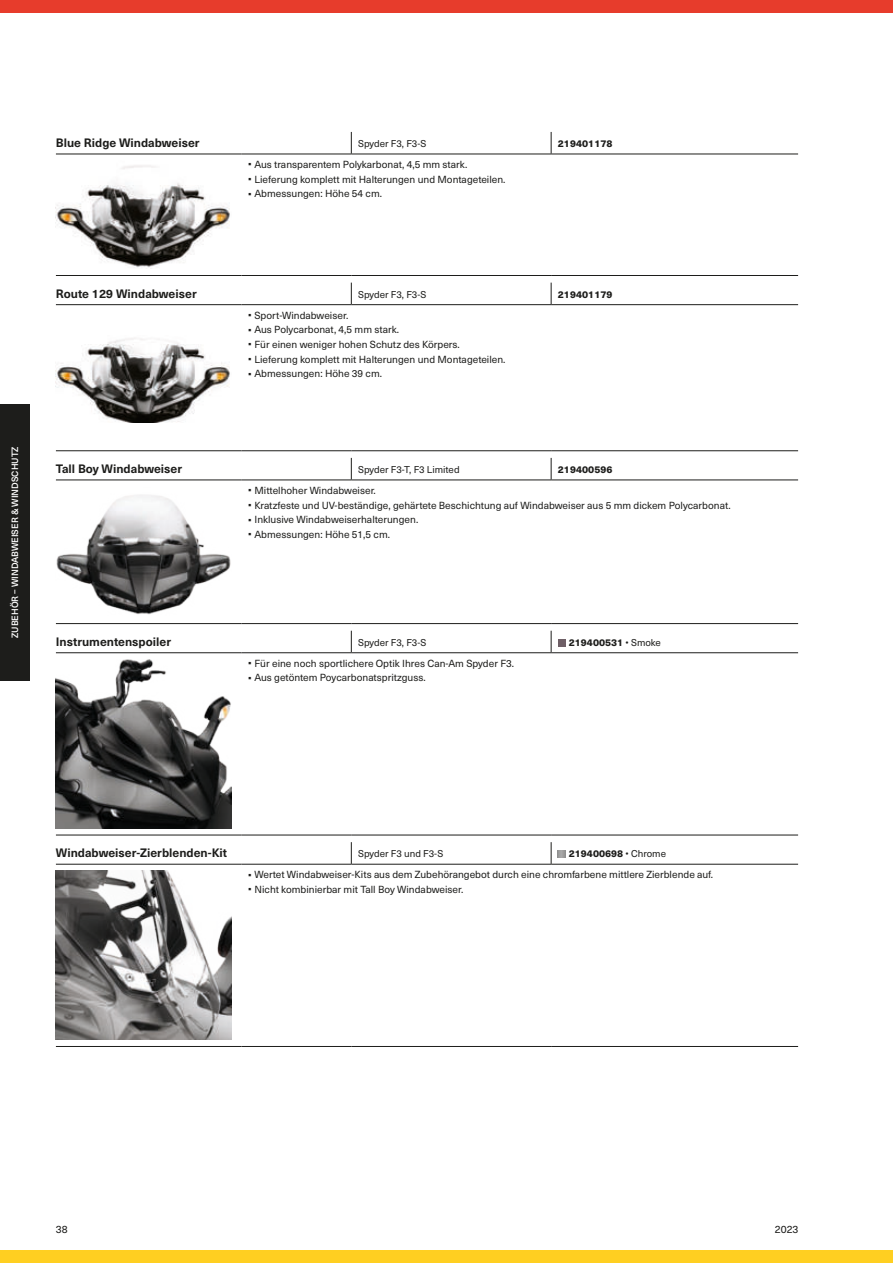
<style>
.page{position:relative;width:893px;height:1263px;background:#fff}
.page>*{position:absolute;margin:0;border:0;box-sizing:border-box;transform-origin:0 0}
.t1{font:700 12px "Neue Haas Unica W1 G";color:#1d1d1b}
.t2{font:10.5px "Neue Haas Unica W1 G";color:#1d1d1b}
.t3{font:10.2px/14.7px "Neue Haas Unica W1 G";color:#1d1d1b}
.t4{font:9.75px "Neue Haas Unica W1 G";color:#1d1d1b}
.t5{font:800 9.75px "Neue Haas Unica W1 G";color:#1d1d1b}
.t6{font:500 9px "Neue Haas Unica W1 G";color:#fff}
.s1{font-weight:800;font-size:12.75px}
.s2{font-weight:400}
</style>
<div class="page">
<div style="left:0;top:404px;width:30px;height:276px;background:#1d1d1b"></div>
<svg style="left:351px;top:283px;width:1px;height:21px"></svg>
<hr style="left:351px;top:304px;width:200px;height:1px;background:#1d1d1b">
<hr style="left:551px;top:304px;width:247px;height:1px;background:#1d1d1b">
<hr style="left:56px;top:304px;width:186px;height:1px;background:#1d1d1b">
<hr style="left:242px;top:304px;width:109px;height:1px;background:#1d1d1b">
<hr style="left:56px;top:450px;width:186px;height:1px;background:#1d1d1b">
<svg style="left:551px;top:283px;width:1px;height:21px"></svg>
<hr style="left:242px;top:450px;width:109px;height:1px;background:#1d1d1b">
<hr style="left:351px;top:450px;width:200px;height:1px;background:#1d1d1b">
<hr style="left:551px;top:450px;width:247px;height:1px;background:#1d1d1b">
<img style="left:56px;top:338px;width:174px;height:84px">
<svg style="left:351px;top:458px;width:1px;height:22px"></svg>
<hr style="left:351px;top:480px;width:200px;height:1px;background:#1d1d1b">
<hr style="left:551px;top:480px;width:247px;height:1px;background:#1d1d1b">
<hr style="left:56px;top:480px;width:186px;height:1px;background:#1d1d1b">
<hr style="left:242px;top:480px;width:109px;height:1px;background:#1d1d1b">
<hr style="left:56px;top:623px;width:186px;height:1px;background:#1d1d1b">
<svg style="left:551px;top:458px;width:1px;height:22px"></svg>
<hr style="left:242px;top:623px;width:109px;height:1px;background:#1d1d1b">
<hr style="left:351px;top:623px;width:200px;height:1px;background:#1d1d1b">
<hr style="left:551px;top:623px;width:247px;height:1px;background:#1d1d1b">
<img style="left:56px;top:495px;width:175px;height:120px">
<svg style="left:351px;top:631px;width:1px;height:21px"></svg>
<hr style="left:351px;top:652px;width:200px;height:1px;background:#1d1d1b">
<hr style="left:551px;top:652px;width:247px;height:1px;background:#1d1d1b">
<hr style="left:56px;top:652px;width:186px;height:1px;background:#1d1d1b">
<hr style="left:242px;top:652px;width:109px;height:1px;background:#1d1d1b">
<hr style="left:56px;top:835px;width:186px;height:1px;background:#1d1d1b">
<svg style="left:551px;top:631px;width:1px;height:21px"></svg>
<hr style="left:242px;top:835px;width:109px;height:1px;background:#1d1d1b">
<hr style="left:351px;top:835px;width:200px;height:1px;background:#1d1d1b">
<hr style="left:551px;top:835px;width:247px;height:1px;background:#1d1d1b">
<div style="left:558px;top:639px;width:7px;height:7px;background:#6e5f66"></div>
<img style="left:56px;top:659px;width:175px;height:169px">
<svg style="left:351px;top:842px;width:1px;height:22px"></svg>
<hr style="left:351px;top:864px;width:200px;height:1px;background:#1d1d1b">
<hr style="left:551px;top:864px;width:247px;height:1px;background:#1d1d1b">
<hr style="left:56px;top:864px;width:186px;height:1px;background:#1d1d1b">
<hr style="left:242px;top:864px;width:109px;height:1px;background:#1d1d1b">
<hr style="left:56px;top:1046px;width:186px;height:1px;background:#1d1d1b">
<svg style="left:551px;top:842px;width:1px;height:22px"></svg>
<hr style="left:242px;top:1046px;width:109px;height:1px;background:#1d1d1b">
<hr style="left:351px;top:1046px;width:200px;height:1px;background:#1d1d1b">
<hr style="left:551px;top:1046px;width:247px;height:1px;background:#1d1d1b">
<div style="left:558px;top:850px;width:7px;height:8px;background:#a3a2a2"></div>
<img style="left:56px;top:871px;width:175px;height:169px">
<svg style="left:351px;top:132px;width:1px;height:22px"></svg>
<hr style="left:351px;top:154px;width:200px;height:1px;background:#1d1d1b">
<hr style="left:551px;top:154px;width:247px;height:1px;background:#1d1d1b">
<hr style="left:56px;top:154px;width:186px;height:1px;background:#1d1d1b">
<hr style="left:242px;top:154px;width:109px;height:1px;background:#1d1d1b">
<hr style="left:56px;top:275px;width:186px;height:1px;background:#1d1d1b">
<svg style="left:551px;top:132px;width:1px;height:22px"></svg>
<hr style="left:242px;top:275px;width:109px;height:1px;background:#1d1d1b">
<hr style="left:351px;top:275px;width:200px;height:1px;background:#1d1d1b">
<hr style="left:551px;top:275px;width:247px;height:1px;background:#1d1d1b">
<img style="left:56px;top:165px;width:174px;height:104px">
<div style="left:0;top:1250px;width:893px;height:13px;background:#ffcf21"></div>
<div style="left:0;top:0;width:893px;height:13px;background:#e73c2c"></div>
<p class="t6" style="left:10px;top:638px;width:193px;rotate:-90deg">ZUBEHÖR – WINDABWEISER &amp; WINDSCHUTZ</p>
<p class="t1" style="left:56px;top:137px;width:145px">Blue Ridge Windabweiser</p>
<p class="t4" style="left:358px;top:138px;width:70px">Spyder F3, F3-S</p>
<p class="t5" style="left:558px;top:140px;width:56px">219401178</p>
<p class="t3" style="left:248px;top:157px;width:259px"><span class="s1">·</span> Aus transparentem Polykarbonat, 4,5 mm stark.<br><span class="s1">·</span> Lieferung komplett mit Halterungen und Montageteilen. <span class="s1">·</span> Abmessungen: Höhe 54 cm.</p>
<p class="t1" style="left:56px;top:287px;width:142px">Route 129 Windabweiser</p>
<p class="t4" style="left:358px;top:289px;width:70px">Spyder F3, F3-S</p>
<p class="t5" style="left:558px;top:290px;width:56px">219401179</p>
<p class="t3" style="left:248px;top:308px;width:259px"><span class="s1">·</span> Sport-Windabweiser.<br><span class="s1">·</span> Aus Polycarbonat, 4,5 mm stark.<br><span class="s1">·</span> Für einen weniger hohen Schutz des Körpers.<br><span class="s1">·</span> Lieferung komplett mit Halterungen und Montageteilen. <span class="s1">·</span> Abmessungen: Höhe 39 cm.</p>
<p class="t1" style="left:56px;top:462px;width:128px">Tall Boy Windabweiser</p>
<p class="t4" style="left:358px;top:464px;width:103px">Spyder F3-T, F3 Limited</p>
<p class="t5" style="left:558px;top:466px;width:56px">219400596</p>
<p class="t3" style="left:248px;top:483px;width:484px"><span class="s1">·</span> Mittelhoher Windabweiser.<br><span class="s1">·</span> Kratzfeste und UV-beständige, gehärtete Beschichtung auf Windabweiser aus 5 mm dickem Polycarbonat. <span class="s1">·</span> Inklusive Windabweiserhalterungen.<br><span class="s1">·</span> Abmessungen: Höhe 51,5 cm.</p>
<p class="t1" style="left:56px;top:635px;width:117px">Instrumentenspoiler</p>
<p class="t4" style="left:358px;top:637px;width:70px">Spyder F3, F3-S</p>
<p class="t5" style="left:569px;top:638px;width:94px">219400531 <span class="s2">• Smoke</span></p>
<p class="t3" style="left:248px;top:656px;width:267px"><span class="s1">·</span> Für eine noch sportlichere Optik Ihres Can-Am Spyder F3. <span class="s1">·</span> Aus getöntem Poycarbonatspritzguss.</p>
<p class="t1" style="left:56px;top:847px;width:173px">Windabweiser-Zierblenden-Kit</p>
<p class="t4" style="left:358px;top:849px;width:87px">Spyder F3 und F3-S</p>
<p class="t5" style="left:569px;top:850px;width:99px">219400698 <span class="s2">• Chrome</span></p>
<p class="t3" style="left:248px;top:867px;width:466px"><span class="s1">·</span> Wertet Windabweiser-Kits aus dem Zubehörangebot durch eine chromfarbene mittlere Zierblende auf. <span class="s1">·</span> Nicht kombinierbar mit Tall Boy Windabweiser.</p>
<p class="t2" style="left:56px;top:1223px;width:13px">38</p>
<p class="t2" style="left:775px;top:1223px;width:25px">2023</p>
</div>
